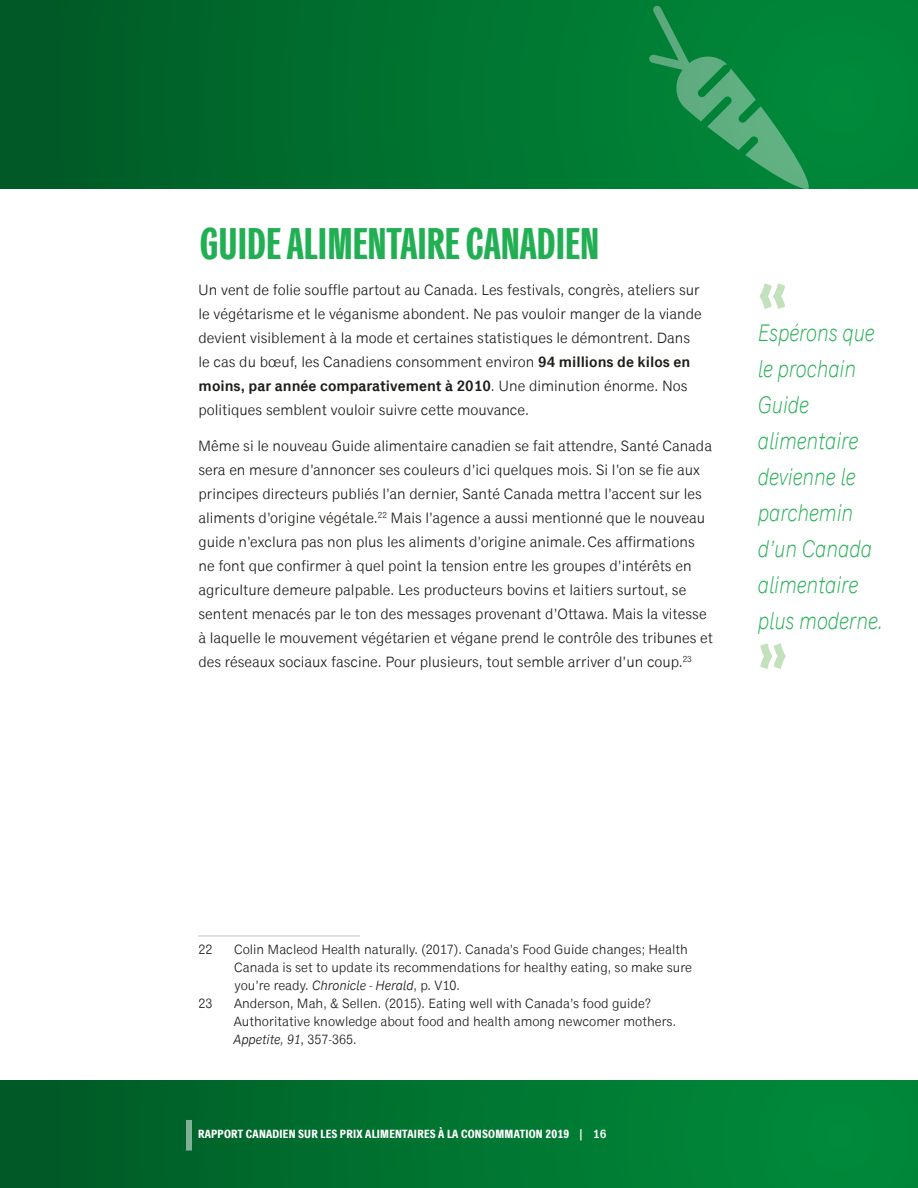
<style>
.page{position:relative;width:918px;height:1188px;background:#fff}
.page>*{position:absolute;margin:0;border:0;box-sizing:border-box;transform-origin:0 0}
.Quotes{font:800 60px "Classic Grotesque Pro";color:#c4e1be;scale:.9 1}
._01_Title{font:45px "Classic Grotesque Pro Cm Bd";color:#22af54}
.Quotes-2{font:italic 300 24px/36px "Classic Grotesque Pro";color:#22af54;scale:.9 1}
._03_Body{font:15px/24px "Classic Grotesque Pro";color:#1d1d1a}
.Footnote_text{font:13.5px/18px "Classic Grotesque Pro";color:#1d1d1a}
.t1{font:700 condensed 12px "Classic Grotesque Pro";letter-spacing:.02em;color:#fff}
.s1{font-weight:600}
.s2{font-style:italic}
.s3{font-weight:600;font-stretch:normal}
</style>
<div class="page">
<hr style="left:198px;top:936px;width:162px;height:1px;background:#c1c1c1">
<div style="left:0;top:1080px;width:918px;height:108px;background:linear-gradient(to right,#005a26,#008e3c)"></div>
<svg style="left:0;top:0;width:918px;height:189px;background:#037533"></svg>
<div style="left:186px;top:1120px;width:6px;height:31px;background:#7fb194"></div>
<p class="_01_Title" style="left:200px;top:215px;width:401px">GUIDE ALIMENTAIRE CANADIEN</p>
<p class="_03_Body" style="left:198px;top:278px;width:505px">Un vent de folie souffle partout au Canada. Les festivals, congrès, ateliers sur le végétarisme et le véganisme abondent. Ne pas vouloir manger de la viande devient visiblement à la mode et certaines statistiques le démontrent. Dans le cas du bœuf, les Canadiens consomment environ <span class="s1">94 millions de kilos en moins, par année comparativement à 2010</span>. Une diminution énorme. Nos politiques semblent vouloir suivre cette mouvance.</p>
<p class="_03_Body" style="left:198px;top:434px;width:516px">Même si le nouveau Guide alimentaire canadien se fait attendre, Santé Canada sera en mesure d’annoncer ses couleurs d’ici quelques mois. Si l’on se fie aux principes directeurs publiés l’an dernier, Santé Canada mettra l’accent sur les aliments d’origine végétale.<sup>22</sup> Mais l’agence a aussi mentionné que le nouveau guide n’exclura pas non plus les aliments d’origine animale.Ces affirmations ne font que confirmer à quel point la tension entre les groupes d’intérêts en agriculture demeure palpable. Les producteurs bovins et laitiers surtout, se sentent menacés par le ton des messages provenant d’Ottawa. Mais la vitesse à laquelle le mouvement végétarien et végane prend le contrôle des tribunes et des réseaux sociaux fascine. Pour plusieurs, tout semble arriver d’un coup.<sup>23</sup></p>
<p class="Quotes" style="left:758px;top:251px;width:35px">«</p>
<p class="Quotes-2" style="left:758px;top:315px;width:141px">Espérons que le prochain<br>Guide alimentaire devienne le parchemin d’un Canada alimentaire plus moderne.</p>
<p class="Quotes" style="left:758px;top:611px;width:35px">»</p>
<p class="Footnote_text" style="left:198px;top:941px;width:15px">22</p>
<p class="Footnote_text" style="left:234px;top:941px;width:459px">Colin Macleod Health naturally. (2017). Canada’s Food Guide changes; Health<br>Canada is set to update its recommendations for healthy eating, so make sure you’re ready. <span class="s2">Chronicle - Herald</span>, p. V10.</p>
<p class="Footnote_text" style="left:198px;top:995px;width:15px">23</p>
<p class="Footnote_text" style="left:234px;top:995px;width:444px">Anderson, Mah, &amp; Sellen. (2015). Eating well with Canada’s food guide?<br>Authoritative knowledge about food and health among newcomer mothers.<br><span class="s2">Appetite, 91</span>, 357-365.</p>
<p class="t1" style="left:198px;top:1126px;width:410px">RAPPORT CANADIEN SUR LES PRIX ALIMENTAIRES À LA CONSOMMATION 2019 <span class="s3">| 16</span></p>
</div>
